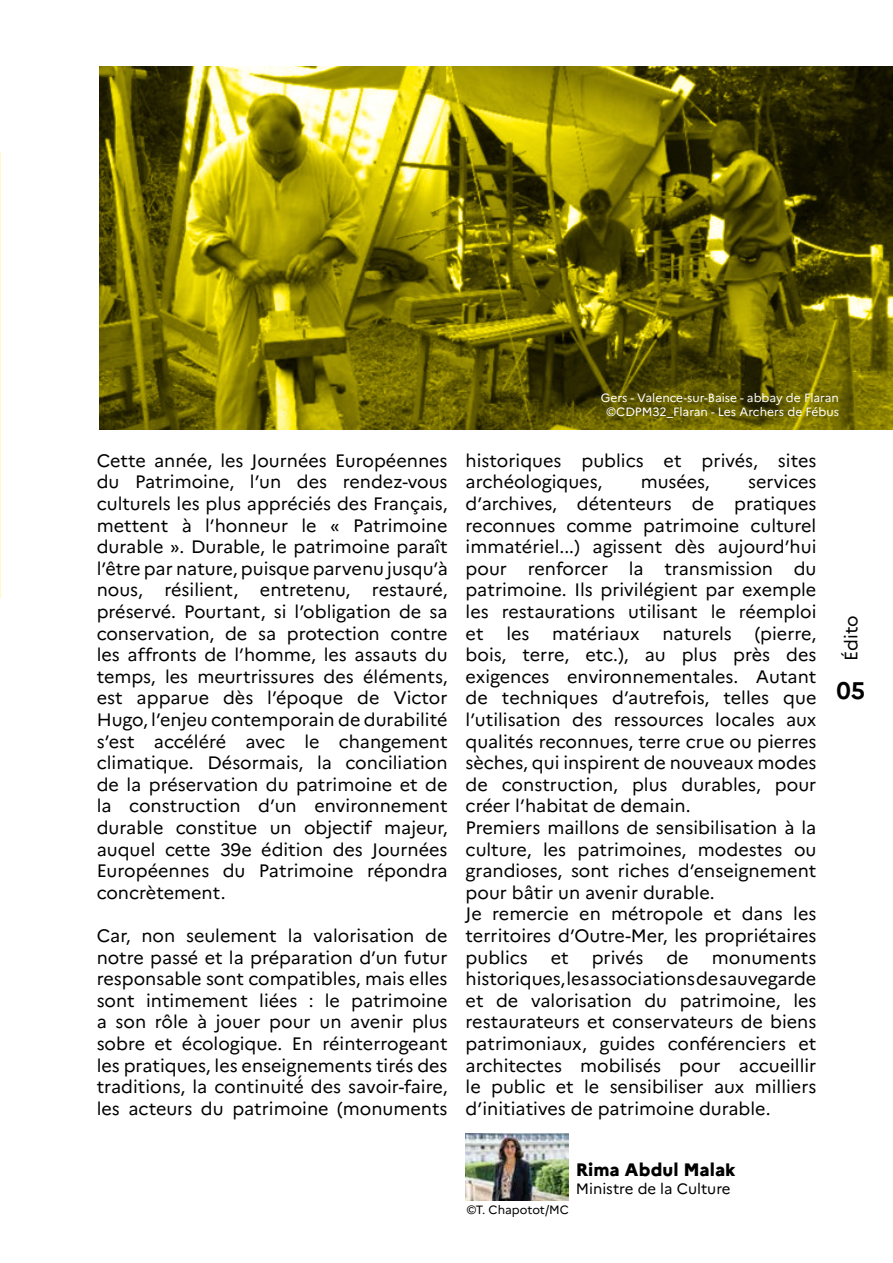
<style>
.page{position:relative;width:893px;height:1263px;background:#fff}
.page>*{position:absolute;margin:0;border:0;box-sizing:border-box;transform-origin:0 0}
.t1{font:700 24px "Marianne";color:#000}
.t2{font:18px/21.6px "Marianne";color:#000;text-align:justify}
.t3{font:800 18px "Marianne";color:#000}
.t4{font:15px "Marianne";color:#000}
.t5{font:12px/14.4px "Marianne";color:#fff;text-align:center}
.t6{font:12px "Marianne";color:#000}
</style>
<div class="page">
<img style="left:0;top:0;width:1px;height:1263px">
<img style="left:100px;top:66px;width:793px;height:363px">
<img style="left:466px;top:1133px;width:103px;height:68px">
<p class="t2" style="left:97px;top:449px;width:352px">Cette année, les Journées Européennes du Patrimoine, l’un des rendez-vous culturels les plus appréciés des Français, mettent à l’honneur le « Patrimoine durable ». Durable, le patrimoine paraît l’être par nature, puisque parvenu jusqu’à nous, résilient, entretenu, restauré, préservé. Pourtant, si l’obligation de sa conservation, de sa protection contre les affronts de l’homme, les assauts du temps, les meurtrissures des éléments, est apparue dès l’époque de Victor Hugo, l’enjeu contemporain de durabilité s’est accéléré avec le changement climatique. Désormais, la conciliation de la préservation du patrimoine et de la construction d’un environnement durable constitue un objectif majeur, auquel cette 39e édition des Journées Européennes du Patrimoine répondra concrètement.</p>
<p class="t2" style="left:97px;top:925px;width:352px">Car, non seulement la valorisation de notre passé et la préparation d’un futur responsable sont compatibles, mais elles sont intimement liées : le patrimoine a son rôle à jouer pour un avenir plus sobre et écologique. En réinterrogeant les pratiques, les enseignements tirés des traditions, la continuité́ des savoir-faire, les acteurs du patrimoine (monuments</p>
<p class="t5" style="left:601px;top:390px;width:240px">Gers - Valence-sur-Baise - abbay de Flaran ©CDPM32_Flaran - Les Archers de Fébus</p>
<p class="t2" style="left:466px;top:449px;width:352px">historiques publics et privés, sites archéologiques,</p>
<p class="t2" style="left:466px;top:471px;width:352px;text-indent:283px">services d’archives, détenteurs de pratiques reconnues comme patrimoine culturel immatériel...) agissent dès aujourd’hui pour renforcer la transmission du patrimoine. Ils privilégient par exemple les restaurations utilisant le réemploi et</p>
<p class="t2" style="left:641px;top:471px;width:71px">musées,</p>
<p class="t2" style="left:466px;top:622px;width:352px;text-align:left;text-indent:289px">(pierre, bois, terre, etc.), au plus près des exigences environnementales. Autant de techniques d’autrefois, telles que l’utilisation des ressources locales aux qualités reconnues, terre crue ou pierres sèches, qui inspirent de nouveaux modes de construction, plus durables, pour créer l’habitat de demain.<br>Premiers maillons de sensibilisation à la culture, les patrimoines, modestes ou grandioses, sont riches d’enseignement pour bâtir un avenir durable.<br>Je remercie en métropole et dans les territoires d’Outre-Mer, les propriétaires publics</p>
<p class="t2" style="left:506px;top:622px;width:25px">les</p>
<p class="t2" style="left:552px;top:622px;width:89px">matériaux</p>
<p class="t2" style="left:662px;top:622px;width:71px">naturels</p>
<p class="t2" style="left:551px;top:946px;width:19px">et</p>
<p class="t2" style="left:592px;top:946px;width:53px">privés</p>
<p class="t2" style="left:666px;top:946px;width:24px">de</p>
<p class="t2" style="left:466px;top:946px;width:352px;text-indent:246px">monuments historiques, les associations de sauvegarde et de valorisation du patrimoine, les restaurateurs et conservateurs de biens patrimoniaux, guides conférenciers et architectes mobilisés pour accueillir le public et le sensibiliser aux milliers d’initiatives de patrimoine durable.</p>
<p class="t6" style="left:466px;top:1202px;width:104px">©T. Chapotot/MC</p>
<p class="t3" style="left:576px;top:1159px;width:161px">Rima Abdul Malak</p>
<p class="t4" style="left:576px;top:1179px;width:156px">Ministre de la Culture</p>
<p class="t2" style="left:840px;top:661px;width:47px;rotate:-90deg">Édito</p>
<h1 class="t1" style="left:837px;top:675px;width:30px">05</h1>
</div>
